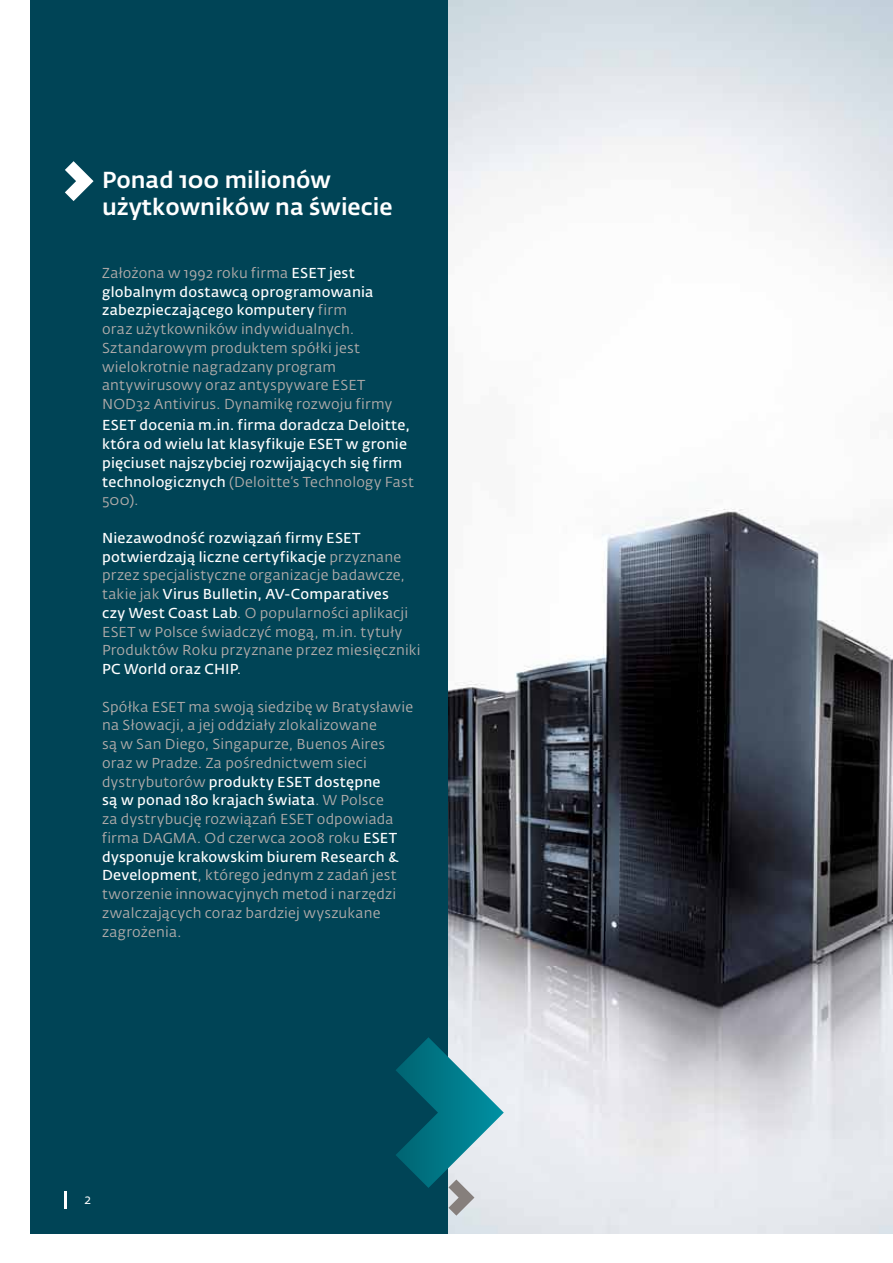
<style>
.page{position:relative;width:893px;height:1263px;background:#fff}
.page>*{position:absolute;margin:0;border:0;box-sizing:border-box;transform-origin:0 0}
.t1{font:500 22.95px/27.5px "Fedra Sans Alt Pro";color:#fff}
.t2{font:14.25px/18.8px "Fedra Sans Alt Pro";letter-spacing:.015em;color:#b2acaa}
.t3{font:600 14.25px/18.8px "Fedra Sans Alt Pro";letter-spacing:.015em;color:#fff}
.t4{font:13.5px "Fedra Sans Alt Pro";color:#fff}
.s1{font-weight:600;color:#fff}
.s2{font-weight:400;color:#b2acaa}
.s3{color:#fff}
</style>
<div class="page">
<div style="left:30px;top:0;width:433px;height:1233px;background:#004456"></div>
<img style="left:448px;top:0;width:445px;height:1233px">
<svg style="left:396px;top:1037px;width:108px;height:179px"></svg>
<svg style="left:65px;top:161px;width:29px;height:40px"></svg>
<hr style="left:64px;top:1191px;width:3px;height:18px;background:#fff">
<h1 class="t1" style="left:102px;top:166px;width:292px">Ponad 100 milionów użytkowników na świecie</h1>
<p class="t2" style="left:102px;top:264px;width:292px">Założona w 1992 roku firma <span class="s1">ESET jest globalnym dostawcą oprogramowania zabezpieczającego komputery</span> firm<br>oraz użytkowników indywidualnych.<br>Sztandarowym produktem spółki jest wielokrotnie nagradzany program antywirusowy oraz antyspyware ESET NOD32 Antivirus. Dynamikę rozwoju firmy</p>
<p class="t3" style="left:102px;top:416px;width:314px">ESET docenia m.in. firma doradcza Deloitte, która od wielu lat klasyfikuje ESET w gronie pięciuset najszybciej rozwijających się firm technologicznych <span class="s2">(Deloitte’s Technology Fast 500).</span></p>
<p class="t2" style="left:102px;top:528px;width:320px"><span class="s1">Niezawodność rozwiązań firmy ESET potwierdzają liczne certyfikacje</span> przyznane przez specjalistyczne organizacje badawcze, takie jak <span class="s1">Virus Bulletin, AV-Comparatives<br>czy West Coast Lab</span>. O popularności aplikacji ESET w Polsce świadczyć mogą, m.in. tytuły Produktów Roku przyznane przez miesięczniki <span class="s1">PC World oraz CHIP</span><span class="s3">.</span></p>
<p class="t2" style="left:102px;top:697px;width:313px">Spółka ESET ma swoją siedzibę w Bratysławie na Słowacji, a jej oddziały zlokalizowane<br>są w San Diego, Singapurze, Buenos Aires oraz w Pradze. Za pośrednictwem sieci dystrybutorów <span class="s1">produkty ESET dostępne<br>są w ponad 180 krajach świata</span>. W Polsce<br>za dystrybucję rozwiązań ESET odpowiada firma DAGMA. Od czerwca 2008 roku <span class="s1">ESET dysponuje krakowskim biurem Research &amp; Development</span>, którego jednym z zadań jest tworzenie innowacyjnych metod i narzędzi zwalczających coraz bardziej wyszukane zagrożenia.</p>
<p class="t4" style="left:84px;top:1191px;width:8px">2</p>
</div>
